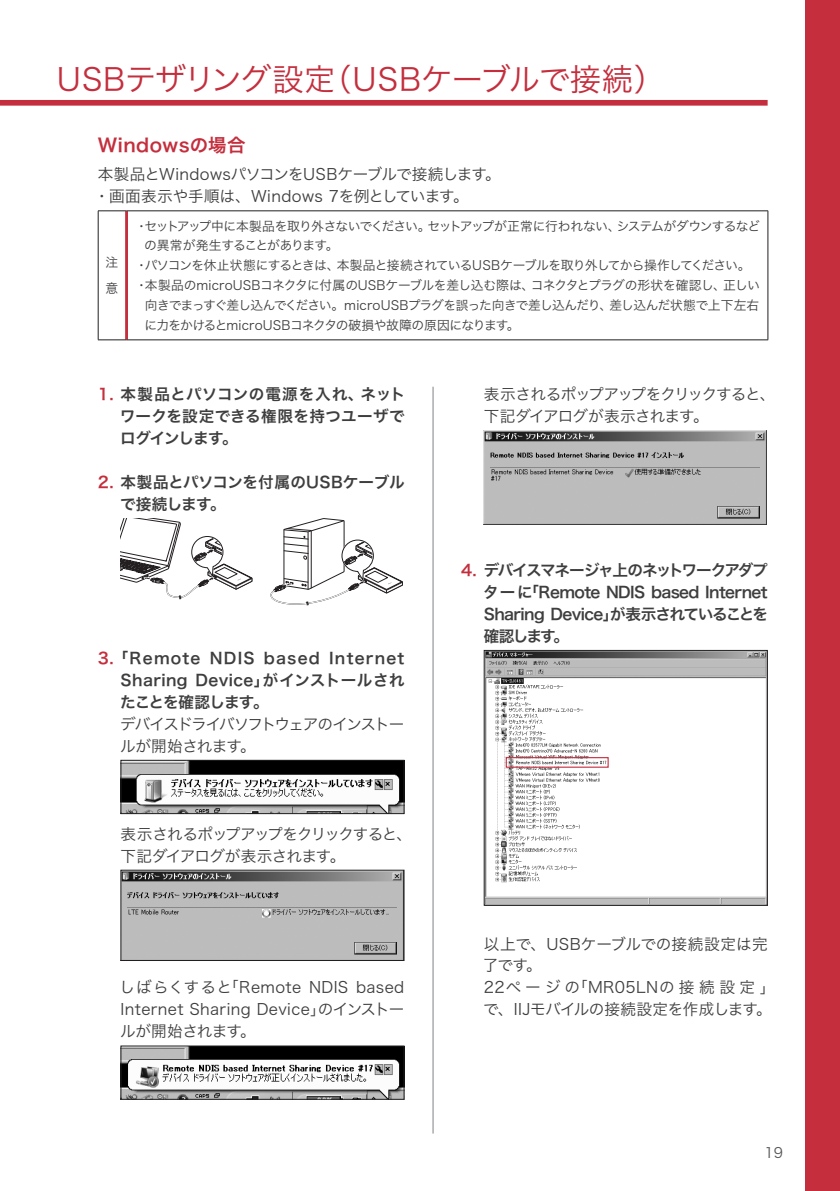
<style>
.page{position:relative;width:840px;height:1191px;background:#fff}
.page>*{position:absolute;margin:0;border:0;box-sizing:border-box;transform-origin:0 0}
.t1{font:31.2px "Hira Kaku Pro W3";letter-spacing:-.005em;color:#c42e3d}
.t2{font:18.4px "Hira Kaku Pro W6";letter-spacing:.025em;color:#c42e3d}
.t3{font:15.6px/22px "Hira Kaku Pro W6";letter-spacing:-.015em;color:#3e3e3f;text-align:justify}
.t4{font:15.6px/22px "Hira Kaku Pro W3";letter-spacing:-.02em;color:#3e3e3f}
.t5{font:15.6px/22px "Hira Kaku Pro W3";letter-spacing:-.05em;color:#3e3e3f}
.t6{font:15.6px/22px "Hira Kaku Pro W3";letter-spacing:.025em;color:#3e3e3f}
.t7{font:15.6px/22px "Hira Kaku Pro W3";letter-spacing:-.07em;color:#3e3e3f}
.t8{font:14.2px "Hira Kaku Pro W3";color:#545557}
.t9{font:12.8px/26.2px "Hira Kaku Pro W3";letter-spacing:-.045em;color:#3e3e3f}
.t10{font:12.8px "Hira Kaku Pro W3";letter-spacing:-.015em;color:#3e3e3f}
.s1{font-family:"Hira Kaku Pro N W6";color:#c42e3d}
</style>
<div class="page">
<div style="left:805px;top:0;width:34px;height:1191px;background:#c42e3d"></div>
<div style="left:0;top:100px;width:767px;height:6px;background:#c42e3d"></div>
<hr style="left:125px;top:211px;width:3px;height:128px;background:#c42e3d">
<svg style="left:98px;top:210px;width:28px;height:1px"></svg>
<hr style="left:98px;top:211px;width:1px;height:128px;background:#231f20">
<hr style="left:126px;top:210px;width:641px;height:1px;background:#231f20">
<hr style="left:767px;top:211px;width:1px;height:128px;background:#231f20">
<svg style="left:98px;top:339px;width:28px;height:1px"></svg>
<hr style="left:126px;top:339px;width:641px;height:1px;background:#231f20">
<svg style="left:120px;top:518px;width:132px;height:82px"></svg>
<svg style="left:270px;top:518px;width:132px;height:88px"></svg>
<img style="left:122px;top:762px;width:280px;height:50px">
<div style="left:120px;top:760px;width:284px;height:54px;border:1px solid #231f20"></div>
<img style="left:122px;top:872px;width:280px;height:86px">
<div style="left:120px;top:870px;width:284px;height:90px;border:1px solid #231f20"></div>
<img style="left:122px;top:1047px;width:280px;height:50px">
<div style="left:120px;top:1045px;width:284px;height:54px;border:1px solid #231f20"></div>
<img style="left:483px;top:430px;width:283px;height:95px">
<img style="left:485px;top:652px;width:280px;height:251px">
<div style="left:483px;top:650px;width:284px;height:255px;border:1px solid #231f20"></div>
<div style="left:505px;top:757px;width:103px;height:10px;border:1px solid #c42e3d"></div>
<hr style="left:432px;top:387px;width:1px;height:746px;background:#808285">
<h1 class="t1" style="left:57px;top:51px;width:609px">USBテザリング設定（USBケーブルで接続）</h1>
<p class="t2" style="left:98px;top:128px;width:149px">Windowsの場合</p>
<p class="t4" style="left:94px;top:162px;width:408px">本製品とWindowsパソコンをUSBケーブルで接続します。・画面表示や手順は、Windows 7を例としています。</p>
<p class="t9" style="left:105px;top:248px;width:14px">注意</p>
<p class="t9" style="left:135px;top:212px;width:626px">・セットアップ中に本製品を取り外さないでください。セットアップが正常に行われない、システムがダウンするなど</p>
<p class="t9" style="left:144px;top:232px;width:196px">の異常が発生することがあります。</p>
<p class="t9" style="left:135px;top:251px;width:616px">・パソコンを休止状態にするときは、本製品と接続されているUSBケーブルを取り外してから操作してください。</p>
<p class="t10" style="left:135px;top:274px;width:626px">・本製品のmicroUSBコネクタに付属のUSBケーブルを差し込む際は、コネクタとプラグの形状を確認し、正しい</p>
<p class="t9" style="left:145px;top:291px;width:615px">向きでまっすぐ差し込んでください。microUSBプラグを誤った向きで差し込んだり、差し込んだ状態で上下左右</p>
<p class="t9" style="left:144px;top:311px;width:376px">に力をかけるとmicroUSBコネクタの破損や故障の原因になります。</p>
<p class="t3" style="left:120px;top:382px;width:287px;text-indent:-22px"><span class="s1">1.</span> 本製品とパソコンの電源を入れ、ネットワークを設定できる権限を持つユーザでログインします。</p>
<p class="t3" style="left:120px;top:470px;width:286px;text-indent:-22px"><span class="s1">2.</span> 本製品とパソコンを付属のUSBケーブルで接続します。</p>
<p class="t3" style="left:120px;top:646px;width:286px;text-indent:-22px"><span class="s1">3.</span>「Remote NDIS based Internet Sharing Device」がインストールされたことを確認します。</p>
<p class="t7" style="left:120px;top:711px;width:285px">デバイスドライバソフトウェアのインストールが開始されます。</p>
<p class="t5" style="left:120px;top:821px;width:293px">表示されるポップアップをクリックすると、下記ダイアログが表示されます。</p>
<p class="t4" style="left:119px;top:975px;width:286px;text-align:justify">しばらくすると「Remote NDIS based Internet Sharing Device」のインストールが開始されます。</p>
<p class="t5" style="left:483px;top:382px;width:293px">表示されるポップアップをクリックすると、下記ダイアログが表示されます。</p>
<p class="t3" style="left:483px;top:558px;width:286px;text-indent:-22px"><span class="s1">4.</span> デバイスマネージャ上のネットワークアダプターに「Remote NDIS based Internet Sharing Device」が表示されていることを確認します。</p>
<p class="t6" style="left:482px;top:931px;width:294px">以上で、USBケーブルでの接続設定は完了です。<br>22ページの「MR05LNの接続設定」で、IIJモバイルの接続設定を作成します。</p>
<p class="t8" style="left:764px;top:1140px;width:20px">19</p>
</div>
